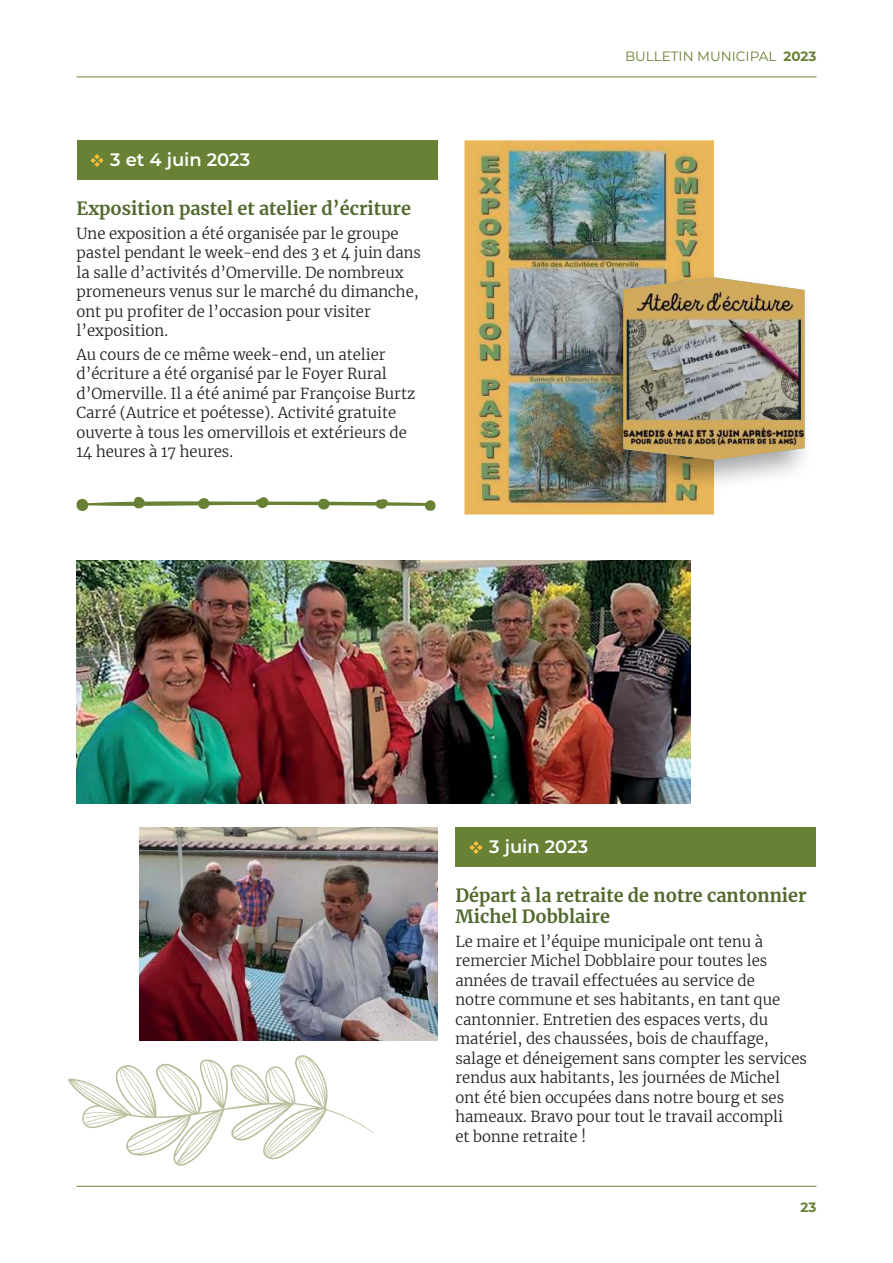
<style>
.page{position:relative;width:893px;height:1263px;background:#fff}
.page>*{position:absolute;margin:0;border:0;box-sizing:border-box;transform-origin:0 0}
.t1{font:700 18px/21.6px "Merriweather";color:#52692e}
.t2{font:600 18px "Montserrat";color:#fff}
.t3{font:300 15px/19.5px "Merriweather";color:#221f1f}
.t4{font:13.5px "Montserrat";color:#688135}
.t5{font:700 13.5px "Montserrat";color:#688135}
.s1{color:#fec23d}
.s2{font-weight:700}
</style>
<div class="page">
<hr style="left:77px;top:1186px;width:739px;height:1px;background:#688135">
<hr style="left:77px;top:77px;width:739px;height:1px;background:#688135">
<img style="left:464px;top:140px;width:250px;height:374px">
<img style="left:140px;top:827px;width:297px;height:213px">
<img style="left:77px;top:561px;width:613px;height:243px">
<div style="left:77px;top:140px;width:360px;height:40px;background:#688135"></div>
<div style="left:455px;top:827px;width:361px;height:40px;background:#688135"></div>
<svg style="left:76px;top:496px;width:360px;height:15px"></svg>
<img style="left:592px;top:272px;width:210px;height:219px">
<img style="left:623px;top:277px;width:182px;height:183px">
<svg style="left:68px;top:1055px;width:306px;height:111px"></svg>
<p class="t2" style="left:89px;top:152px;width:162px"><span class="s1">❖</span> 3 et 4 juin 2023</p>
<p class="t1" style="left:77px;top:198px;width:336px">Exposition pastel et atelier d’écriture</p>
<p class="t3" style="left:77px;top:223px;width:346px">Une exposition a été organisée par le groupe pastel pendant le week-end des 3 et 4 juin dans la salle d’activités d’Omerville. De nombreux promeneurs venus sur le marché du dimanche, ont pu profiter de l’occasion pour visiter l’exposition.</p>
<p class="t3" style="left:77px;top:345px;width:340px">Au cours de ce même week-end, un atelier d’écriture a été organisé par le Foyer Rural d’Omerville. Il a été animé par Françoise Burtz Carré (Autrice et poétesse). Activité gratuite ouverte à tous les omervillois et extérieurs de 14 heures à 17 heures.</p>
<p class="t4" style="left:625px;top:51px;width:193px">BULLETIN MUNICIPAL <span class="s2">2023</span></p>
<p class="t2" style="left:468px;top:839px;width:121px"><span class="s1">❖</span> 3 juin 2023</p>
<p class="t1" style="left:455px;top:884px;width:353px">Départ à la retraite de notre cantonnier<br>Michel Dobblaire</p>
<p class="t3" style="left:455px;top:932px;width:353px">Le maire et l’équipe municipale ont tenu à remercier Michel Dobblaire pour toutes les années de travail effectuées au service de<br>notre commune et ses habitants, en tant que cantonnier. Entretien des espaces verts, du matériel, des chaussées, bois de chauffage, salage et déneigement sans compter les services rendus aux habitants, les journées de Michel ont été bien occupées dans notre bourg et ses hameaux. Bravo pour tout le travail accompli<br>et bonne retraite !</p>
<p class="t5" style="left:800px;top:1200px;width:17px">23</p>
</div>
